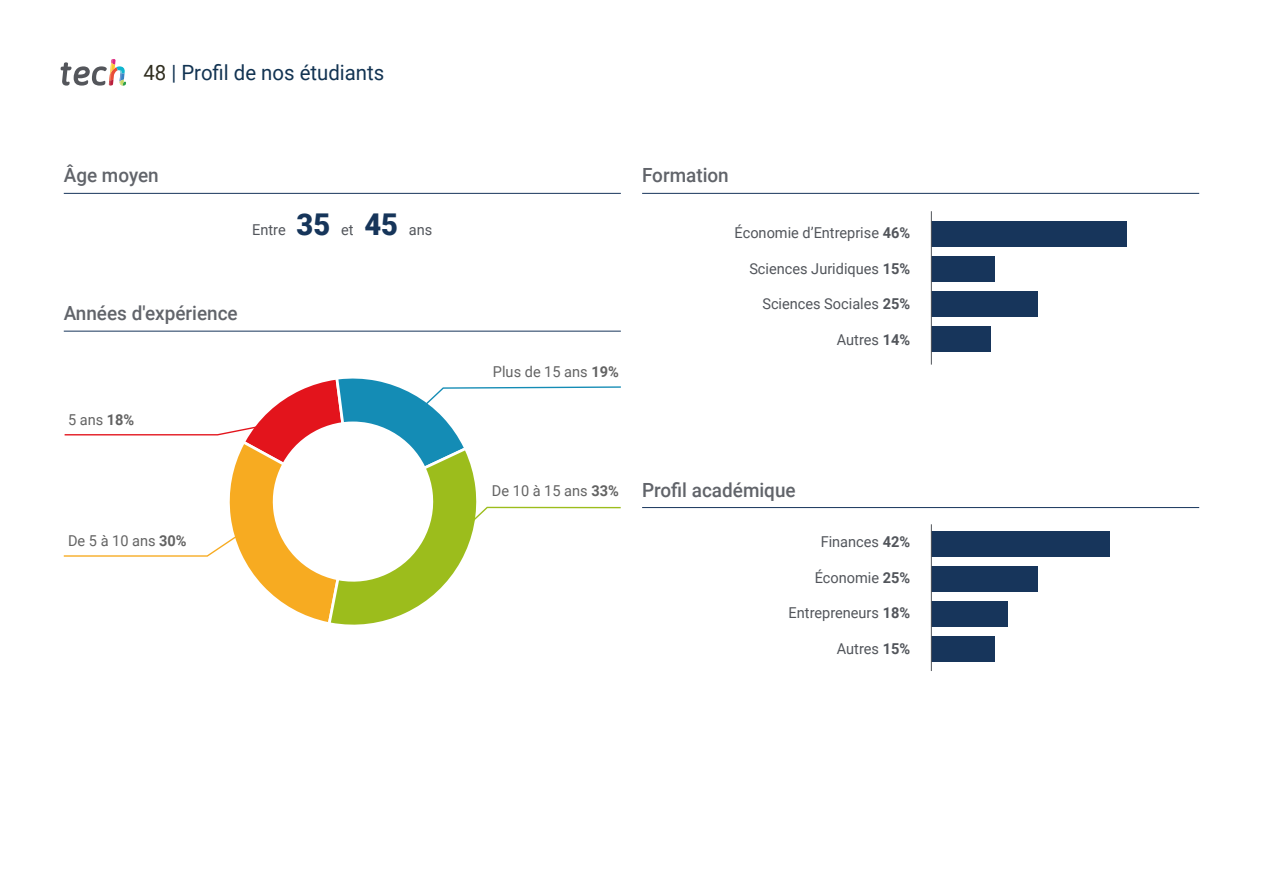
<style>
.page{position:relative;width:1263px;height:893px;background:#fff}
.page>*{position:absolute;margin:0;border:0;box-sizing:border-box;transform-origin:0 0}
.t1{font:21px "Roboto";color:#123352}
.t2{font:500 19.5px "Roboto";color:#61646a}
.t3{font:15px "Roboto";color:#52555b}
.t4{font:15px "Roboto";color:#636363}
.s1{color:#312e20}
.s2{font-weight:900;font-size:30px;color:#16355a}
.s3{font-weight:700}
</style>
<div class="page">
<hr style="left:64px;top:193px;width:557px;height:1px;background:#17355b">
<hr style="left:64px;top:331px;width:557px;height:1px;background:#17355b">
<svg style="left:64px;top:378px;width:557px;height:247px"></svg>
<hr style="left:642px;top:193px;width:557px;height:1px;background:#17355b">
<div style="left:931px;top:222px;width:196px;height:25px;background:#17355b"></div>
<div style="left:931px;top:256px;width:64px;height:26px;background:#17355b"></div>
<div style="left:931px;top:291px;width:107px;height:26px;background:#17355b"></div>
<div style="left:931px;top:326px;width:60px;height:26px;background:#17355b"></div>
<hr style="left:931px;top:211px;width:1px;height:154px;background:#52555b">
<div style="left:931px;top:566px;width:106px;height:26px;background:#17355b"></div>
<hr style="left:642px;top:507px;width:557px;height:1px;background:#17355b">
<div style="left:931px;top:532px;width:179px;height:25px;background:#17355b"></div>
<div style="left:931px;top:601px;width:77px;height:26px;background:#17355b"></div>
<div style="left:931px;top:636px;width:64px;height:26px;background:#17355b"></div>
<hr style="left:931px;top:524px;width:1px;height:147px;background:#52555b">
<svg style="left:61px;top:59px;width:65px;height:27px"></svg>
<h1 class="t1" style="left:144px;top:57px;width:242px"><span class="s1">48</span> | Profil de nos étudiants</h1>
<h2 class="t2" style="left:64px;top:161px;width:97px">Âge moyen</h2>
<p class="t3" style="left:252px;top:219px;width:182px">Entre <span class="s2">35</span> et <span class="s2">45</span> ans</p>
<h2 class="t2" style="left:64px;top:300px;width:175px">Années d'expérience</h2>
<p class="t4" style="left:68px;top:409px;width:68px">5 ans <span class="s3">18%</span></p>
<p class="t4" style="left:68px;top:530px;width:120px">De 5 à 10 ans <span class="s3">30%</span></p>
<p class="t4" style="left:493px;top:361px;width:127px">Plus de 15 ans <span class="s3">19%</span></p>
<h2 class="t2" style="left:642px;top:161px;width:88px">Formation</h2>
<p class="t3" style="left:734px;top:222px;width:177px">Économie d’Entreprise <span class="s3">46%</span></p>
<p class="t3" style="left:749px;top:258px;width:162px">Sciences Juridiques <span class="s3">15%</span></p>
<p class="t3" style="left:762px;top:293px;width:149px">Sciences Sociales <span class="s3">25%</span></p>
<p class="t3" style="left:837px;top:329px;width:75px">Autres <span class="s3">14%</span></p>
<p class="t4" style="left:492px;top:480px;width:128px">De 10 à 15 ans <span class="s3">33%</span></p>
<h2 class="t2" style="left:642px;top:476px;width:155px">Profil académique</h2>
<p class="t3" style="left:821px;top:531px;width:91px">Finances <span class="s3">42%</span></p>
<p class="t3" style="left:815px;top:567px;width:97px">Économie <span class="s3">25%</span></p>
<p class="t3" style="left:789px;top:602px;width:123px">Entrepreneurs <span class="s3">18%</span></p>
<p class="t3" style="left:837px;top:638px;width:75px">Autres <span class="s3">15%</span></p>
</div>
